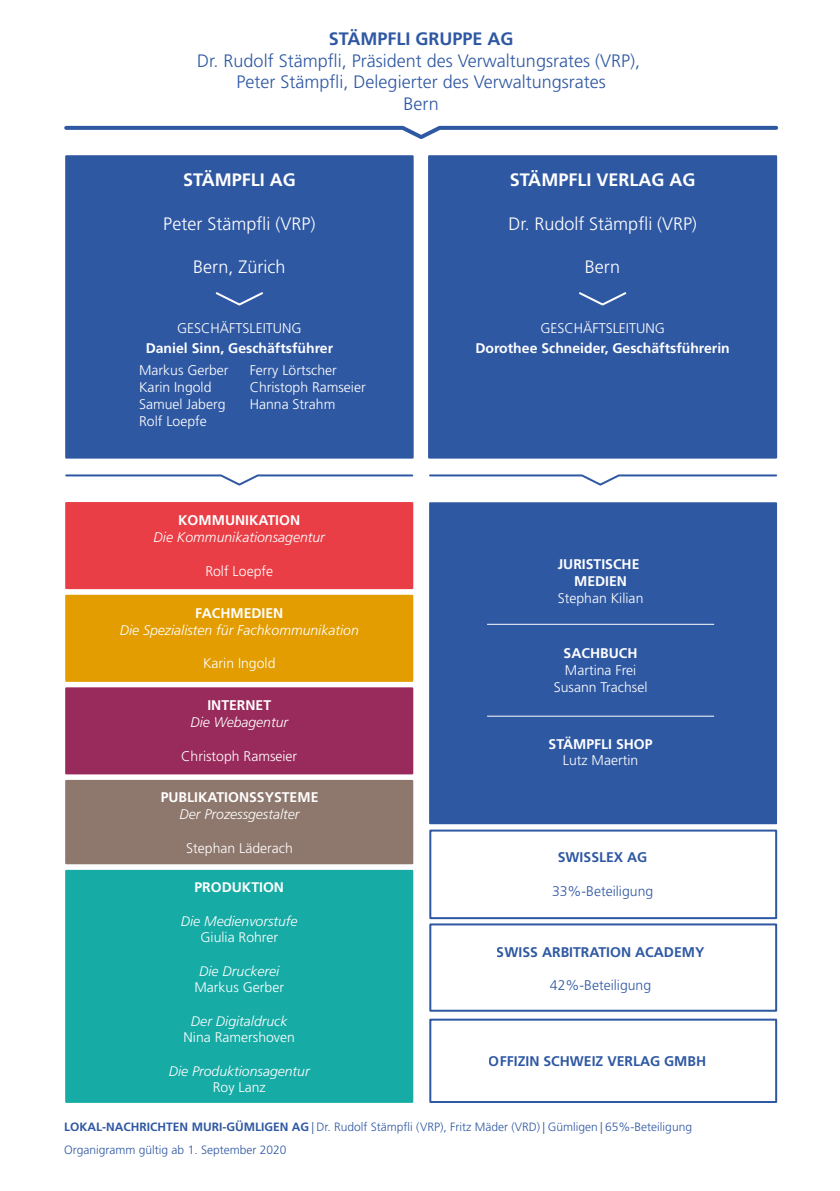
<style>
.page{position:relative;width:840px;height:1191px;background:#fff}
.page>*{position:absolute;margin:0;border:0;box-sizing:border-box;transform-origin:0 0}
.t1{font:300 18px/21.6px "Frutiger LT Std";color:#2f58a3;text-align:center}
.t2{font:300 18px "Frutiger LT Std";color:#fff}
.t3{font:700 18px "Frutiger LT Std";color:#fff}
.t4{font:700 18px "Frutiger LT Std";color:#2f58a3}
.t5{font:300 14px/16.8px "Frutiger LT Std";color:#fff}
.t6{font:700 14px/16.8px "Frutiger LT Std";color:#fff;text-align:center}
.t7{font:italic 300 14px "Frutiger LT Std";color:#fff}
.t8{font:700 14px "Frutiger LT Std";color:#2f58a3}
.t9{font:300 14px "Frutiger LT Std";color:#2f58a3}
.t10{font:italic 300 13.8px "Frutiger LT Std";color:#fff}
.t11{font:300 13.8px "Frutiger LT Std";color:#fff}
.t12{font:700 13.8px "Frutiger LT Std";color:#fff}
.t13{font:300 12px/23px "Frutiger LT Std";color:#2f58a3}
.s1{font-weight:700}
</style>
<div class="page">
<svg style="left:64px;top:125px;width:714px;height:14px"></svg>
<div style="left:66px;top:156px;width:346px;height:301px;background:#2f58a3"></div>
<div style="left:65px;top:155px;width:348px;height:303px;border:2px solid #2f58a3"></div>
<div style="left:66px;top:503px;width:346px;height:85px;background:#ea3e46"></div>
<div style="left:65px;top:502px;width:348px;height:87px;border:2px solid #ea3e46"></div>
<div style="left:66px;top:596px;width:346px;height:85px;background:#e39d00"></div>
<div style="left:65px;top:595px;width:348px;height:87px;border:2px solid #e39d00"></div>
<div style="left:66px;top:688px;width:346px;height:85px;background:#992a5c"></div>
<div style="left:65px;top:687px;width:348px;height:87px;border:2px solid #992a5c"></div>
<div style="left:66px;top:781px;width:346px;height:82px;background:#8e776c"></div>
<div style="left:65px;top:780px;width:348px;height:84px;border:2px solid #8e776c"></div>
<div style="left:66px;top:871px;width:346px;height:230px;background:#17aba5"></div>
<div style="left:65px;top:870px;width:348px;height:232px;border:2px solid #17aba5"></div>
<svg style="left:65px;top:474px;width:349px;height:12px"></svg>
<svg style="left:215px;top:292px;width:48px;height:14px"></svg>
<div style="left:430px;top:503px;width:345px;height:320px;background:#2f58a3"></div>
<div style="left:429px;top:502px;width:347px;height:322px;border:2px solid #2f58a3"></div>
<div style="left:429px;top:156px;width:346px;height:301px;background:#2f58a3"></div>
<div style="left:428px;top:155px;width:348px;height:303px;border:2px solid #2f58a3"></div>
<svg style="left:429px;top:474px;width:348px;height:12px"></svg>
<svg style="left:579px;top:292px;width:48px;height:14px"></svg>
<hr style="left:487px;top:715px;width:226px;height:1px;background:#fff">
<hr style="left:487px;top:624px;width:226px;height:1px;background:#fff">
<div style="left:429px;top:829px;width:347px;height:90px;border:2px solid #2f58a3"></div>
<div style="left:429px;top:923px;width:347px;height:88px;border:2px solid #2f58a3"></div>
<div style="left:429px;top:1018px;width:347px;height:85px;border:2px solid #2f58a3"></div>
<p class="t4" style="left:328px;top:28px;width:186px">STÄMPFLI GRUPPE AG</p>
<p class="t1" style="left:197px;top:50px;width:444px">Dr. Rudolf Stämpfli, Präsident des Verwaltungsrates (VRP),<br>Peter Stämpfli, Delegierter des Verwaltungsrates<br>Bern</p>
<p class="t3" style="left:183px;top:170px;width:114px">STÄMPFLI AG</p>
<p class="t2" style="left:163px;top:213px;width:154px">Peter Stämpfli (VRP)</p>
<p class="t2" style="left:193px;top:257px;width:94px">Bern, Zürich</p>
<p class="t5" style="left:177px;top:320px;width:126px">GESCHÄFTSLEITUNG</p>
<p class="t6" style="left:146px;top:340px;width:189px">Daniel Sinn, Geschäftsführer</p>
<p class="t5" style="left:139px;top:362px;width:91px">Markus Gerber<br>Karin Ingold<br>Samuel Jaberg<br>Rolf Loepfe</p>
<p class="t5" style="left:249px;top:362px;width:117px">Ferry Lörtscher<br>Christoph Ramseier<br>Hanna Strahm</p>
<p class="t6" style="left:178px;top:512px;width:123px">KOMMUNIKATION</p>
<p class="t7" style="left:153px;top:529px;width:173px">Die Kommunikationsagentur</p>
<p class="t5" style="left:205px;top:562px;width:69px">Rolf Loepfe</p>
<p class="t6" style="left:195px;top:604px;width:90px">FACHMEDIEN</p>
<p class="t7" style="left:120px;top:622px;width:240px">Die Spezialisten für Fachkommunikation</p>
<p class="t5" style="left:203px;top:655px;width:74px">Karin Ingold</p>
<p class="t6" style="left:207px;top:697px;width:65px">INTERNET</p>
<p class="t7" style="left:190px;top:714px;width:99px">Die Webagentur</p>
<p class="t5" style="left:181px;top:748px;width:117px">Christoph Ramseier</p>
<p class="t6" style="left:161px;top:789px;width:159px">PUBLIKATIONSSYSTEME</p>
<p class="t7" style="left:179px;top:806px;width:121px">Der Prozessgestalter</p>
<p class="t5" style="left:186px;top:840px;width:108px">Stephan Läderach</p>
<p class="t12" style="left:194px;top:879px;width:91px">PRODUKTION</p>
<p class="t10" style="left:181px;top:913px;width:118px">Die Medienvorstufe</p>
<p class="t11" style="left:200px;top:929px;width:79px">Giulia Rohrer</p>
<p class="t10" style="left:199px;top:963px;width:82px">Die Druckerei</p>
<p class="t11" style="left:194px;top:979px;width:91px">Markus Gerber</p>
<p class="t10" style="left:191px;top:1013px;width:98px">Der Digitaldruck</p>
<p class="t11" style="left:183px;top:1029px;width:113px">Nina Ramershoven</p>
<p class="t10" style="left:169px;top:1063px;width:142px">Die Produktionsagentur</p>
<p class="t11" style="left:213px;top:1079px;width:54px">Roy Lanz</p>
<p class="t3" style="left:509px;top:170px;width:187px">STÄMPFLI VERLAG AG</p>
<p class="t2" style="left:508px;top:213px;width:189px">Dr. Rudolf Stämpfli (VRP)</p>
<p class="t2" style="left:584px;top:257px;width:37px">Bern</p>
<p class="t5" style="left:540px;top:320px;width:126px">GESCHÄFTSLEITUNG</p>
<p class="t6" style="left:475px;top:340px;width:256px">Dorothee Schneider, Geschäftsführerin</p>
<p class="t6" style="left:557px;top:556px;width:83px">JURISTISCHE<br>MEDIEN</p>
<p class="t5" style="left:557px;top:590px;width:87px">Stephan Kilian</p>
<p class="t6" style="left:563px;top:645px;width:75px">SACHBUCH</p>
<p class="t5" style="left:553px;top:662px;width:95px;text-align:center">Martina Frei<br>Susann Trachsel</p>
<p class="t6" style="left:548px;top:735px;width:105px">STÄMPFLI SHOP</p>
<p class="t5" style="left:562px;top:752px;width:77px">Lutz Maertin</p>
<p class="t8" style="left:557px;top:849px;width:91px">SWISSLEX AG</p>
<p class="t9" style="left:551px;top:883px;width:103px">33%-Beteiligung</p>
<p class="t8" style="left:496px;top:943px;width:209px">SWISS ARBITRATION ACADEMY</p>
<p class="t9" style="left:549px;top:977px;width:103px">42%-Beteiligung</p>
<p class="t8" style="left:488px;top:1053px;width:219px">OFFIZIN SCHWEIZ VERLAG GMBH</p>
<p class="t13" style="left:64px;top:1115px;width:629px"><span class="s1">LOKAL-NACHRICHTEN MURI-GÜMLIGEN AG</span> | Dr. Rudolf Stämpfli (VRP), Fritz Mäder (VRD) | Gümligen | 65%-Beteiligung<br>Organigramm gültig ab 1. September 2020</p>
</div>
